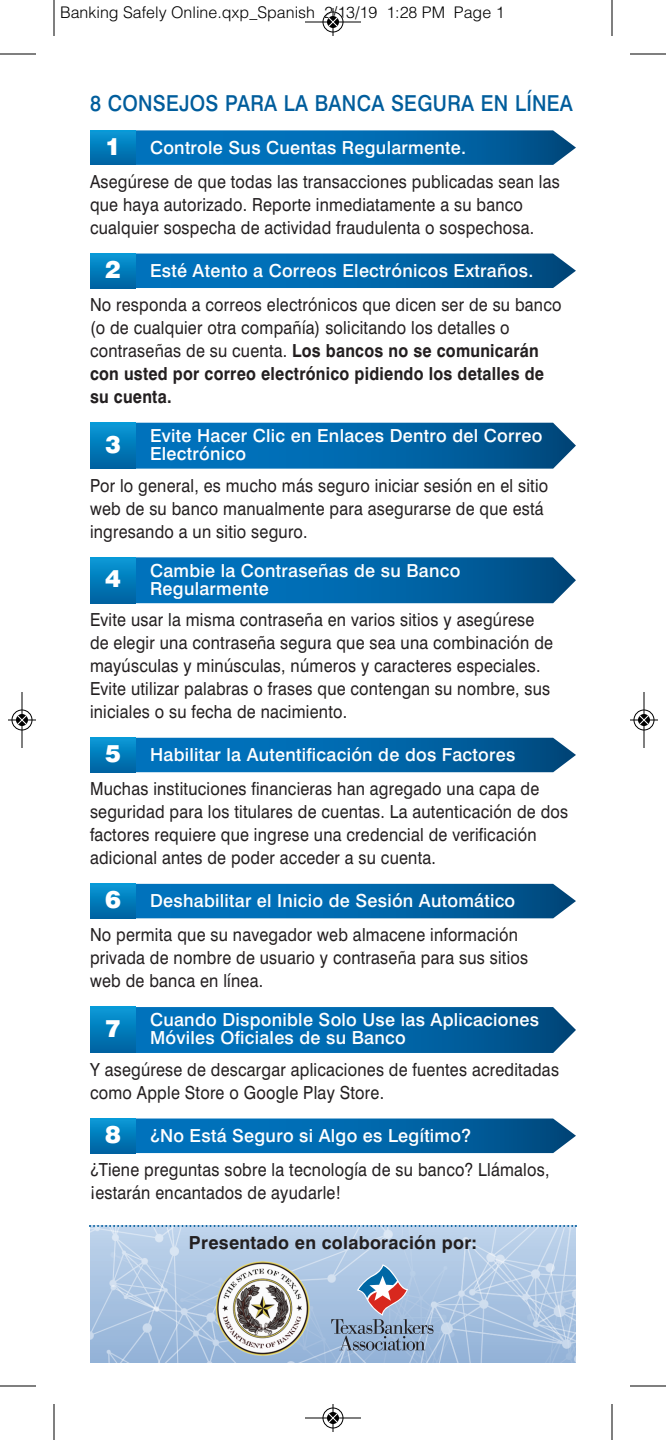
<style>
.page{position:relative;width:666px;height:1440px;background:#fff}
.page>*{position:absolute;margin:0;border:0;box-sizing:border-box;transform-origin:0 0}
.t1{font:900 24px "Swiss 721 BT";color:#fff}
.t2{font:500 22px "Swiss 721 BT";letter-spacing:.015em;color:#005d9c;scale:.9 1}
.t3{font:18px/23px "Swiss 721 BT";letter-spacing:.015em;color:#231f20;scale:.9 1}
.t4{font:500 18px "Swiss 721 BT";letter-spacing:.015em;color:#fff}
.t5{font:700 18px "Swiss 721 BT";letter-spacing:.015em;color:#231f20}
.t6{font:300 16px "Helvetica";color:#000}
.s1{font-weight:700}
</style>
<div class="page">
<img style="left:90px;top:1227px;width:486px;height:136px">
<svg style="left:136px;top:130px;width:440px;height:35px;background:#0a6eb0"></svg>
<svg style="left:90px;top:130px;width:46px;height:35px;background:#027dbb"></svg>
<svg style="left:136px;top:254px;width:440px;height:34px;background:#0669aa"></svg>
<svg style="left:90px;top:253px;width:46px;height:35px;background:#027dbb"></svg>
<svg style="left:136px;top:423px;width:440px;height:46px;background:#0769ab"></svg>
<div style="left:90px;top:423px;width:46px;height:46px;background:linear-gradient(to bottom,#0999d7,#0061a0)"></div>
<svg style="left:136px;top:557px;width:440px;height:46px;background:#0769ab"></svg>
<div style="left:90px;top:557px;width:46px;height:46px;background:linear-gradient(to bottom,#0999d7,#0062a1)"></div>
<svg style="left:136px;top:738px;width:440px;height:34px;background:#0669aa"></svg>
<div style="left:90px;top:738px;width:46px;height:34px;background:linear-gradient(to bottom,#0898d6,#0063a2)"></div>
<svg style="left:136px;top:884px;width:440px;height:34px;background:#0669aa"></svg>
<div style="left:90px;top:884px;width:46px;height:34px;background:linear-gradient(to bottom,#0898d6,#0063a2)"></div>
<svg style="left:136px;top:1007px;width:440px;height:46px;background:#0568aa"></svg>
<div style="left:90px;top:1007px;width:46px;height:46px;background:linear-gradient(to bottom,#0999d7,#0061a0)"></div>
<svg style="left:136px;top:1119px;width:440px;height:34px;background:#0669aa"></svg>
<div style="left:90px;top:1119px;width:46px;height:34px;background:linear-gradient(to bottom,#0898d6,#0063a2)"></div>
<svg style="left:331px;top:1264px;width:102px;height:86px;background:#9babc5"></svg>
<svg style="left:89px;top:1225px;width:488px;height:2px"></svg>
<hr style="left:54px;top:0;width:1px;height:36px;background:#000">
<hr style="left:0;top:54px;width:36px;height:1px;background:#000">
<hr style="left:612px;top:0;width:1px;height:36px;background:#000">
<hr style="left:630px;top:54px;width:36px;height:1px;background:#000">
<hr style="left:54px;top:1404px;width:1px;height:36px;background:#000">
<hr style="left:0;top:1386px;width:36px;height:1px;background:#000">
<hr style="left:612px;top:1404px;width:1px;height:36px;background:#000">
<hr style="left:630px;top:1386px;width:36px;height:1px;background:#000">
<div style="left:322px;top:11px;width:22px;height:22px;border:1px solid #fff;border-radius:50%"></div>
<hr style="left:305px;top:22px;width:56px;height:1px;background:#000">
<div style="left:323px;top:12px;width:20px;height:20px;border:1px solid #000;border-radius:50%"></div>
<svg style="left:328px;top:8px;width:10px;height:28px"></svg>
<div style="left:322px;top:1407px;width:22px;height:22px;border:1px solid #fff;border-radius:50%"></div>
<hr style="left:305px;top:1418px;width:56px;height:1px;background:#000">
<div style="left:323px;top:1408px;width:20px;height:20px;border:1px solid #000;border-radius:50%"></div>
<svg style="left:328px;top:1404px;width:10px;height:28px"></svg>
<div style="left:11px;top:709px;width:22px;height:22px;border:1px solid #fff;border-radius:50%"></div>
<hr style="left:22px;top:692px;width:1px;height:56px;background:#000">
<div style="left:12px;top:710px;width:20px;height:20px;border:1px solid #000;border-radius:50%"></div>
<svg style="left:8px;top:715px;width:28px;height:10px"></svg>
<div style="left:633px;top:709px;width:22px;height:22px;border:1px solid #fff;border-radius:50%"></div>
<hr style="left:644px;top:692px;width:1px;height:56px;background:#000">
<div style="left:634px;top:710px;width:20px;height:20px;border:1px solid #000;border-radius:50%"></div>
<svg style="left:630px;top:715px;width:28px;height:10px"></svg>
<p class="t6" style="left:60px;top:6px;width:446px">Banking Safely Online.qxp_Spanish 2/13/19 1:28 PM Page 1</p>
<p class="t2" style="left:90px;top:92px;width:538px">8 CONSEJOS PARA LA BANCA SEGURA EN LÍNEA</p>
<p class="t1" style="left:105px;top:132px;width:17px">1</p>
<p class="t4" style="left:150px;top:139px;width:318px">Controle Sus Cuentas Regularmente.</p>
<p class="t3" style="left:90px;top:171px;width:524px">Asegúrese de que todas las transacciones publicadas sean las que haya autorizado. Reporte inmediatamente a su banco cualquier sospecha de actividad fraudulenta o sospechosa.</p>
<p class="t1" style="left:105px;top:255px;width:17px">2</p>
<p class="t4" style="left:150px;top:262px;width:385px">Esté Atento a Correos Electrónicos Extraños.</p>
<p class="t3" style="left:90px;top:294px;width:526px">No responda a correos electrónicos que dicen ser de su banco (o de cualquier otra compañía) solicitando los detalles o contraseñas de su cuenta. <span class="s1">Los bancos no se comunicarán con usted por correo electrónico pidiendo los detalles de su cuenta.</span></p>
<p class="t1" style="left:105px;top:430px;width:17px">3</p>
<p class="t4" style="left:150px;top:427px;width:394px">Evite Hacer Clic en Enlaces Dentro del Correo</p>
<p class="t4" style="left:150px;top:445px;width:98px">Electrónico</p>
<p class="t3" style="left:90px;top:475px;width:511px">Por lo general, es mucho más seguro iniciar sesión en el sitio web de su banco manualmente para asegurarse de que está ingresando a un sitio seguro.</p>
<p class="t1" style="left:105px;top:564px;width:17px">4</p>
<p class="t4" style="left:150px;top:562px;width:312px">Cambie la Contraseñas de su Banco</p>
<p class="t4" style="left:150px;top:580px;width:120px">Regularmente</p>
<p class="t3" style="left:90px;top:609px;width:516px">Evite usar la misma contraseña en varios sitios y asegúrese de elegir una contraseña segura que sea una combinación de mayúsculas y minúsculas, números y caracteres especiales.<br>Evite utilizar palabras o frases que contengan su nombre, sus iniciales o su fecha de nacimiento.</p>
<p class="t1" style="left:105px;top:739px;width:17px">5</p>
<p class="t4" style="left:150px;top:746px;width:367px">Habilitar la Autentificación de dos Factores</p>
<p class="t3" style="left:90px;top:778px;width:533px">Muchas instituciones financieras han agregado una capa de seguridad para los titulares de cuentas. La autenticación de dos factores requiere que ingrese una credencial de verificación adicional antes de poder acceder a su cuenta.</p>
<p class="t1" style="left:105px;top:885px;width:17px">6</p>
<p class="t4" style="left:150px;top:892px;width:367px">Deshabilitar el Inicio de Sesión Automático</p>
<p class="t3" style="left:90px;top:924px;width:488px">No permita que su navegador web almacene información privada de nombre de usuario y contraseña para sus sitios web de banca en línea.</p>
<p class="t4" style="left:150px;top:1010px;width:391px">Cuando Disponible Solo Use las Aplicaciones</p>
<p class="t1" style="left:105px;top:1014px;width:17px">7</p>
<p class="t4" style="left:150px;top:1028px;width:257px">Móviles Oficiales de su Banco</p>
<p class="t3" style="left:90px;top:1059px;width:523px">Y asegúrese de descargar aplicaciones de fuentes acreditadas como Apple Store o Google Play Store.</p>
<p class="t1" style="left:105px;top:1120px;width:17px">8</p>
<p class="t4" style="left:150px;top:1127px;width:323px">¿No Está Seguro si Algo es Legítimo?</p>
<p class="t3" style="left:90px;top:1159px;width:512px">¿Tiene preguntas sobre la tecnología de su banco? Llámalos, ¡estarán encantados de ayudarle!</p>
<p class="t5" style="left:189px;top:1234px;width:290px">Presentado en colaboración por:</p>
</div>
